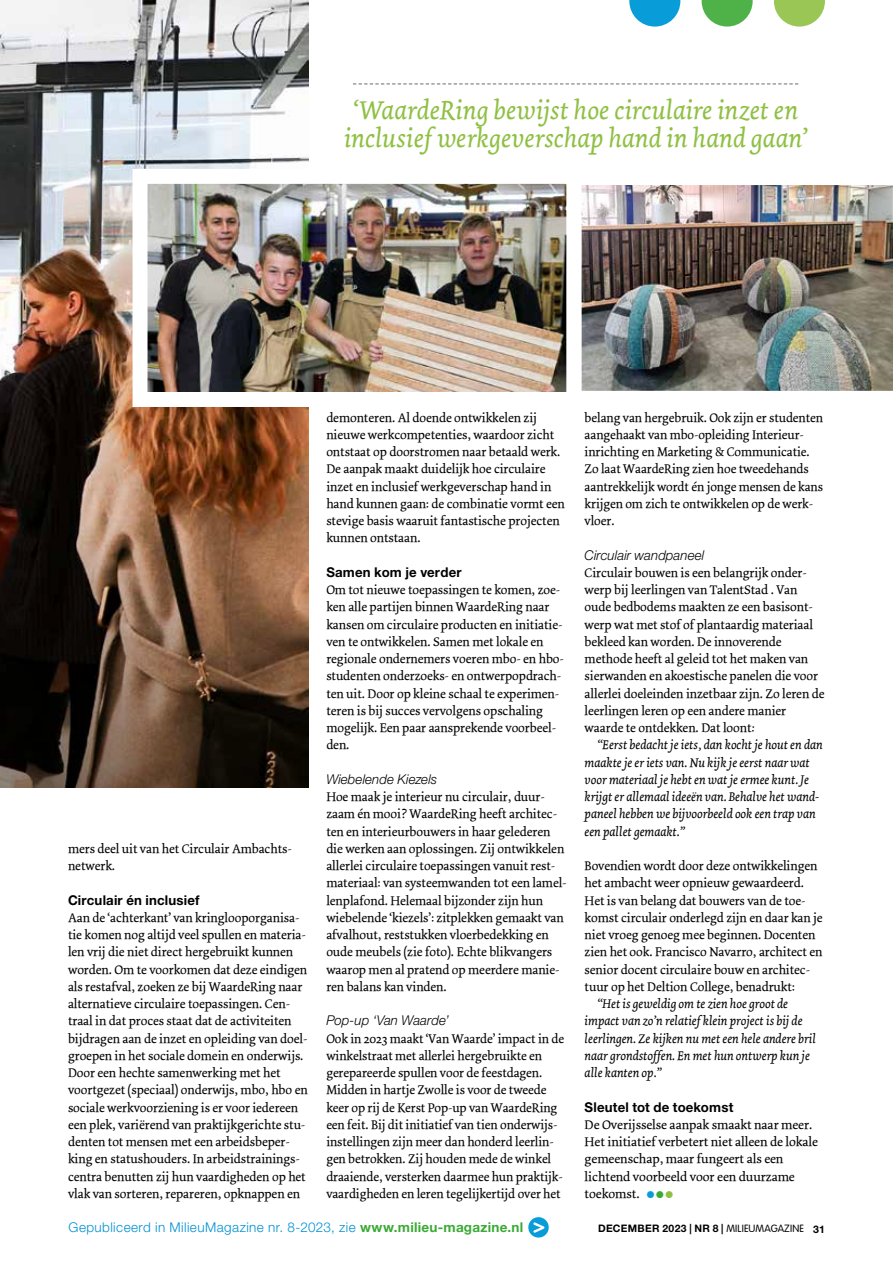
<style>
.page{position:relative;width:893px;height:1263px;background:#fff}
.page>*{position:absolute;margin:0;border:0;box-sizing:border-box;transform-origin:0 0}
.MM_streamer{font:italic 27px/28.5px "Dolly";color:#8fc043;text-align:center}
.t1{font:300 13.5px "Helvetica Neue LT Std";letter-spacing:.03em;color:#0091d3}
.MM_tussenkop{font:700 13.5px "Helvetica Neue LT Std";letter-spacing:.015em;color:#000}
.MM_sub-tussenkop{font:italic 300 13.5px "Helvetica Neue LT Std";letter-spacing:.005em;color:#000}
.MM_bodytekst{font:13.2px/17.2px "Dolly Roman";letter-spacing:-.005em;color:#000}
.MM_bodytekst-2{font:italic 13.2px/17.2px "Dolly";letter-spacing:-.005em;color:#000}
.MM_bodytekst_initiaal{font:13.2px/17.2px "Dolly Roman";letter-spacing:-.005em;color:#000}
.t2{font:700 10.35px "Helvetica Neue LT Std";letter-spacing:.025em;color:#000}
.s1{font-family:"Dolly";font-style:italic}
.s2{color:#089dd9}
.s3{color:#3aaa35}
.s4{color:#8fc043}
.s5{font-weight:700;color:#3aaa35}
.s6{font-family:"VAG Rounded Std";font-weight:300}
.s7{font-size:10.5px}
</style>
<div class="page">
<svg style="left:774px;top:0;width:51px;height:27px"></svg>
<svg style="left:629px;top:0;width:51px;height:27px"></svg>
<svg style="left:702px;top:0;width:51px;height:27px"></svg>
<img style="left:0;top:0;width:308px;height:787px">
<svg style="left:353px;top:83px;width:445px;height:1px"></svg>
<img style="left:589px;top:185px;width:304px;height:206px">
<img style="left:125px;top:161px;width:464px;height:253px">
<div style="left:528px;top:1217px;width:21px;height:20px;background:#089dd9;border-radius:50%"></div>
<svg style="left:533px;top:1222px;width:11px;height:11px"></svg>
<p class="MM_streamer" style="left:344px;top:96px;width:465px">‘WaardeRing bewijst hoe circulaire inzet en inclusief werkgeverschap hand in hand gaan’</p>
<p class="MM_bodytekst_initiaal" style="left:68px;top:840px;width:225px">mers deel uit van het Circulair Ambachts&shy;netwerk.</p>
<p class="MM_tussenkop" style="left:68px;top:891px;width:133px">Circulair én inclusief</p>
<p class="MM_bodytekst" style="left:68px;top:909px;width:241px">Aan de ‘achterkant’ van kringlooporganisa&shy;tie komen nog altijd veel spullen en materia&shy;len vrij die niet direct hergebruikt kunnen worden. Om te voorkomen dat deze eindigen als restafval, zoeken ze bij WaardeRing naar alternatieve circulaire toepassingen. Cen&shy;traal in dat proces staat dat de activiteiten bijdragen aan de inzet en opleiding van doel&shy;groepen in het sociale domein en onderwijs.<br>Door een hechte samenwerking met het voortgezet (speciaal) onderwijs, mbo, hbo en sociale werkvoorziening is er voor iedereen een plek, variërend van praktijkgerichte stu&shy;denten tot mensen met een arbeidsbeper&shy;king en statushouders. In arbeidstrainings&shy;centra benutten zij hun vaardigheden op het vlak van sorteren, repareren, opknappen en</p>
<p class="MM_bodytekst" style="left:326px;top:409px;width:240px">demonteren. Al doende ontwikkelen zij nieuwe werkcompetenties, waardoor zicht ontstaat op doorstromen naar betaald werk.<br>De aanpak maakt duidelijk hoe circulaire inzet en inclusief werkgeverschap hand in hand kunnen gaan: de combinatie vormt een stevige basis waaruit fantastische projecten kunnen ontstaan.</p>
<p class="MM_tussenkop" style="left:326px;top:564px;width:137px">Samen kom je verder</p>
<p class="MM_bodytekst" style="left:326px;top:581px;width:239px">Om tot nieuwe toepassingen te komen, zoe&shy;ken alle partijen binnen WaardeRing naar kansen om circulaire producten en initiatie&shy;ven te ontwikkelen. Samen met lokale en regionale ondernemers voeren mbo- en hbo&shy;studenten onderzoeks- en ontwerpopdrach&shy;ten uit. Door op kleine schaal te experimen&shy;teren is bij succes vervolgens opschaling mogelijk. Een paar aansprekende voorbeel&shy;den.</p>
<p class="MM_sub-tussenkop" style="left:326px;top:771px;width:112px">Wiebelende Kiezels</p>
<p class="MM_bodytekst" style="left:326px;top:788px;width:242px">Hoe maak je interieur nu circulair, duur&shy;zaam én mooi? WaardeRing heeft architec&shy;ten en interieurbouwers in haar gelederen die werken aan oplossingen. Zij ontwikkelen allerlei circulaire toepassingen vanuit rest&shy;materiaal: van systeemwanden tot een lamel&shy;lenplafond. Helemaal bijzonder zijn hun wiebelende ‘kiezels’: zitplekken gemaakt van afvalhout, reststukken vloerbedekking en oude meubels (zie foto). Echte blikvangers waarop men al pratend op meerdere manie&shy;ren balans kan vinden.</p>
<p class="MM_sub-tussenkop" style="left:326px;top:1012px;width:124px">Pop-up ‘Van Waarde’</p>
<p class="MM_bodytekst" style="left:326px;top:1030px;width:239px">Ook in 2023 maakt ‘Van Waarde’ impact in de winkelstraat met allerlei hergebruikte en gerepareerde spullen voor de feestdagen.<br>Midden in hartje Zwolle is voor de tweede keer op rij de Kerst Pop-up van WaardeRing een feit. Bij dit initiatief van tien onderwijs&shy;instellingen zijn meer dan honderd leerlin&shy;gen betrokken. Zij houden mede de winkel draaiende, versterken daarmee hun praktijk&shy;vaardigheden en leren tegelijkertijd over het</p>
<p class="MM_bodytekst" style="left:585px;top:409px;width:240px">belang van hergebruik. Ook zijn er studenten aangehaakt van mbo-opleiding Interieur&shy;inrichting en Marketing &amp; Communicatie.<br>Zo laat WaardeRing zien hoe tweedehands aantrekkelijk wordt én jonge mensen de kans krijgen om zich te ontwikkelen op de werk&shy;vloer.</p>
<p class="MM_sub-tussenkop" style="left:585px;top:547px;width:121px">Circulair wandpaneel</p>
<p class="MM_bodytekst" style="left:585px;top:564px;width:241px">Circulair bouwen is een belangrijk onder&shy;werp bij leerlingen van TalentStad . Van oude bedbodems maakten ze een basisont&shy;werp wat met stof of plantaardig materiaal bekleed kan worden. De innoverende methode heeft al geleid tot het maken van sierwanden en akoestische panelen die voor allerlei doeleinden inzetbaar zijn. Zo leren de leerlingen leren op een andere manier waarde te ontdekken. Dat loont<span class="s1">:</span></p>
<p class="MM_bodytekst-2" style="left:585px;top:737px;width:240px;text-indent:13px">“Eerst bedacht je iets, dan kocht je hout en dan maakte je er iets van. Nu kijk je eerst naar wat voor materiaal je hebt en wat je ermee kunt. Je krijgt er allemaal ideeën van. Behalve het wand&shy;paneel hebben we bijvoorbeeld ook een trap van een pallet gemaakt.”</p>
<p class="MM_bodytekst" style="left:585px;top:857px;width:240px">Bovendien wordt door deze ontwikkelingen het ambacht weer opnieuw gewaardeerd.<br>Het is van belang dat bouwers van de toe&shy;komst circulair onderlegd zijn en daar kan je niet vroeg genoeg mee beginnen. Docenten zien het ook. Francisco Navarro, architect en senior docent circulaire bouw en architec&shy;tuur op het Deltion College, benadrukt:</p>
<p class="MM_bodytekst-2" style="left:585px;top:995px;width:233px;text-indent:13px">“Het is geweldig om te zien hoe groot de impact van zo’n relatief klein project is bij de leerlingen. Ze kijken nu met een hele andere bril naar grondstoffen. En met hun ontwerp kun je alle kanten op.”</p>
<p class="MM_tussenkop" style="left:585px;top:1098px;width:150px">Sleutel tot de toekomst</p>
<p class="MM_bodytekst" style="left:585px;top:1116px;width:235px">De Overijsselse aanpak smaakt naar meer.<br>Het initiatief verbetert niet alleen de lokale gemeenschap, maar fungeert als een lichtend voorbeeld voor een duurzame toekomst. <span class="s2">●</span><span class="s3">●</span><span class="s4">●</span></p>
<p class="t1" style="left:69px;top:1219px;width:456px">Gepubliceerd in MilieuMagazine nr. 8-2023, zie <span class="s5">www.milieu-magazine.nl</span></p>
<p class="t2" style="left:598px;top:1222px;width:228px">December 2023 | NR 8 | <span class="s6">MILIEUMAGAZINE</span> <span class="s7">31</span></p>
</div>
